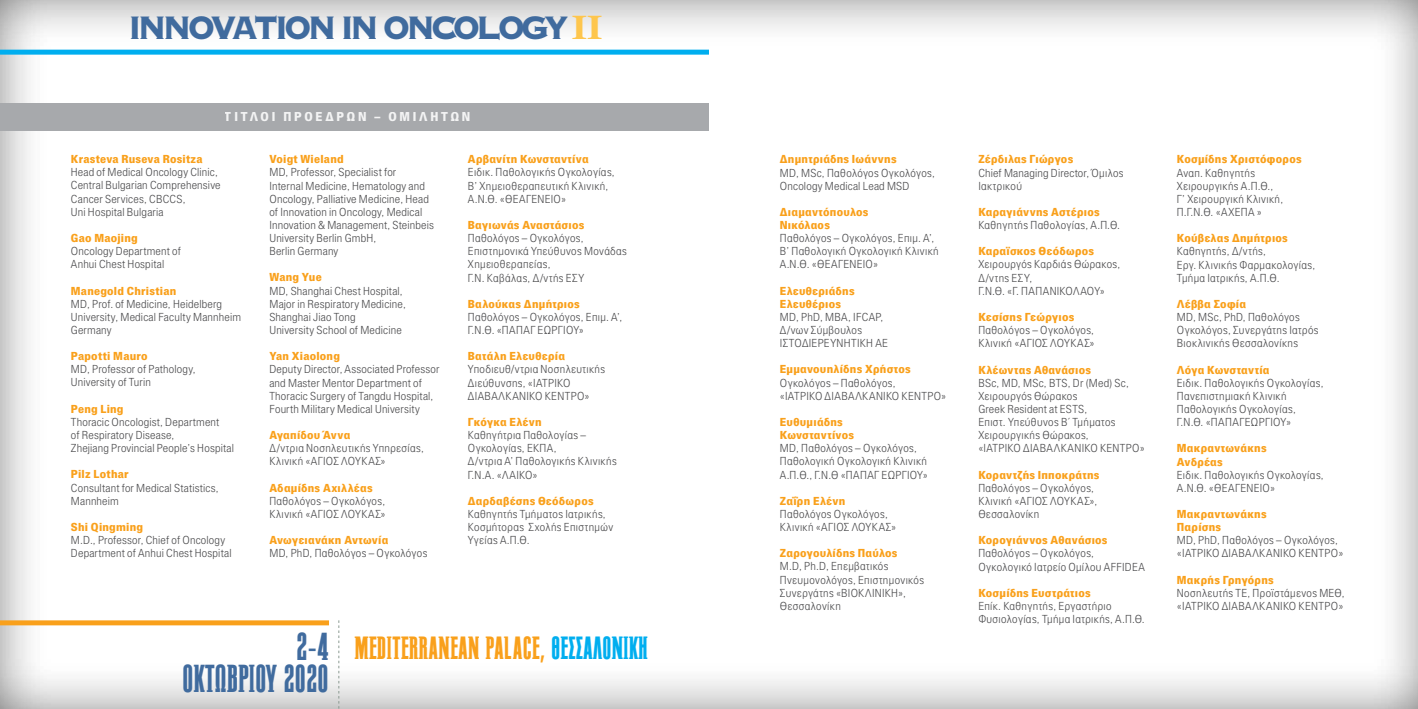
<style>
.page{position:relative;width:1418px;height:709px;background:#fff}
.page>*{position:absolute;margin:0;border:0;box-sizing:border-box;transform-origin:0 0}
.t1{font:300 36.38px "PF Fusion";color:#406b9e;scale:.96 1}
.t2{font:800 33.75px "CF Hot Metal";letter-spacing:-.14em;color:#406b9e;scale:.91 1}
.t3{font:300 30px "PF Fusion";color:#f9a01b;scale:.96 1}
.t4{font:900 12.5px "PF Paperback";letter-spacing:.23em;color:#fff;scale:.95 1}
.t5{font:300 11.25px/13.1px "PF Paperback";letter-spacing:.025em;color:#48484a}
.t6{font:900 11.25px/13.1px "PF Paperback";letter-spacing:.025em;color:#f9a01b}
.s1{font-family:"Georgia";font-weight:700;color:#fec64d}
.s2{font-size:36.38px;color:#406b9e}
.s3{color:#00aeef}
</style>
<div class="page">
<div style="left:0;top:0;width:1417px;height:709px;background:#000;opacity:.75"></div>
<div style="left:0;top:103px;width:709px;height:27px;background:#a7a9ac"></div>
<div style="left:0;top:50px;width:709px;height:5px;background:#00aeef"></div>
<div style="left:0;top:620px;width:329px;height:5px;background:#f9a01b"></div>
<svg style="left:338px;top:620px;width:1px;height:89px"></svg>
<h2 class="t2" style="left:128px;top:7px;width:523px">INNOVATION I N ONCOLOGY <span class="s1">II</span></h2>
<p class="t4" style="left:225px;top:109px;width:260px">ΤΙΤΛΟΙ ΠΡΟΕΔΡΩΝ – ΟΜΙΛΗΤΩΝ</p>
<p class="t6" style="left:71px;top:152px;width:133px">Krasteva Ruseva Rositza</p>
<p class="t5" style="left:71px;top:166px;width:151px">Head of Medical Oncology Clinic,<br>Central Bulgarian Comprehensive<br>Cancer Services, CBCCS,<br>Uni Hospital Bulgaria</p>
<p class="t6" style="left:71px;top:231px;width:68px">Gao Maojing</p>
<p class="t5" style="left:71px;top:244px;width:111px">Oncology Department of<br>Anhui Chest Hospital</p>
<p class="t6" style="left:71px;top:283px;width:107px">Manegold Christian</p>
<p class="t5" style="left:71px;top:297px;width:172px">MD, Prof. of Medicine, Heidelberg<br>University, Medical Faculty Mannheim<br>Germany</p>
<p class="t6" style="left:71px;top:349px;width:78px">Papotti Mauro</p>
<p class="t5" style="left:71px;top:362px;width:126px">MD, Professor of Pathology,<br>University of Turin</p>
<p class="t6" style="left:71px;top:402px;width:54px">Peng Ling</p>
<p class="t5" style="left:71px;top:415px;width:165px">Thoracic Oncologist, Department<br>of Respiratory Disease,<br>Zhejiang Provincial People’s Hospital</p>
<p class="t6" style="left:71px;top:467px;width:59px">Pilz Lothar</p>
<p class="t5" style="left:71px;top:481px;width:149px">Consultant for Medical Statistics,<br>Mannheim</p>
<p class="t6" style="left:71px;top:520px;width:74px">Shi Qingming</p>
<p class="t5" style="left:71px;top:533px;width:162px">M.D., Professor, Chief of Oncology<br>Department of Anhui Chest Hospital</p>
<p class="t6" style="left:269px;top:152px;width:76px">Voigt Wieland</p>
<p class="t5" style="left:269px;top:166px;width:166px">MD, Professor, Specialist for<br>Internal Medicine, Hematology and<br>Oncology, Palliative Medicine, Head of Innovation in Oncology, Medical<br>Innovation &amp; Management, Steinbeis<br>University Berlin GmbH,<br>Berlin Germany</p>
<p class="t6" style="left:269px;top:270px;width:54px">Wang Yue</p>
<p class="t5" style="left:269px;top:284px;width:138px">MD, Shanghai Chest Hospital,<br>Major in Respiratory Medicine,<br>Shanghai Jiao Tong<br>University School of Medicine</p>
<p class="t6" style="left:269px;top:349px;width:72px">Yan Xiaolong</p>
<p class="t5" style="left:269px;top:362px;width:172px">Deputy Director, Associated Professor and Master Mentor Department of Thoracic Surgery of Tangdu Hospital, Fourth Military Medical University</p>
<p class="t6" style="left:269px;top:428px;width:82px">Αγαπίδου Άννα</p>
<p class="t5" style="left:269px;top:441px;width:156px">Δ/ντρια Νοσηλευτικής Υπηρεσίας,<br>Κλινική «ΑΓΙ ΟΣ ΛΟΥΚΑΣ»</p>
<p class="t6" style="left:269px;top:480px;width:105px">Αδαμίδης Αχιλλέας</p>
<p class="t5" style="left:269px;top:494px;width:118px">Π αθολόγος – Ογκολόγος,<br>Κλινική «ΑΓΙ ΟΣ ΛΟΥΚΑΣ»</p>
<p class="t6" style="left:269px;top:533px;width:120px">Ανωγειανάκη Αντωνία</p>
<p class="t5" style="left:269px;top:546px;width:159px">MD, PhD, Π αθολόγος – Ογκολόγος</p>
<p class="t6" style="left:468px;top:152px;width:122px">Αρβανίτη Κωνσταντίνα</p>
<p class="t5" style="left:468px;top:166px;width:148px">Ειδικ. Π αθολογικής Ογκολογίας,<br>Β’ Χημειοθεραπευτική Κλινική,<br>Α.Ν.Θ. «ΘΕΑΓΕΝΕΙΟ»</p>
<p class="t6" style="left:468px;top:218px;width:118px">Βαγιωνάς Αναστάσιος</p>
<p class="t5" style="left:468px;top:231px;width:161px">Π αθολόγος – Ογκολόγος,<br>Επιστημονικά Υπεύθυνος Μονάδας<br>Χημειοθεραπείας,<br>Γ.Ν. Καβάλας, Δ/ντής ΕΣΥ</p>
<p class="t6" style="left:468px;top:297px;width:113px">Βαλούκας Δημήτριος</p>
<p class="t5" style="left:468px;top:310px;width:156px">Π αθολόγος – Ογκολόγος, Επιμ. Α’,<br>Γ.Ν.Θ. «ΠΑΠΑΓ</p>
<p class="t5" style="left:537px;top:323px;width:13px">ΕΩΡΓΙ</p>
<p class="t5" style="left:566px;top:323px;width:20px">ΟΥ»</p>
<p class="t6" style="left:468px;top:349px;width:98px">Βατάλη Ελευθερία</p>
<p class="t5" style="left:468px;top:363px;width:139px">Υποδιευθ/ντρια Νοσηλευτικής<br>Διεύθυνσης, «ΙΑΤΡΙΚΟ<br>ΔΙΑΒΑΛΚΑΝΙΚ</p>
<p class="t5" style="left:535px;top:389px;width:56px">Ο ΚΕΝΤΡΟ»</p>
<p class="t6" style="left:468px;top:415px;width:75px">Γκόγκα Ελένη</p>
<p class="t5" style="left:468px;top:428px;width:119px">Καθηγήτρια Παθολογίας –<br>Ογκολογίας, ΕΚΠΑ</p>
<p class="t5" style="left:468px;top:441px;width:150px;text-indent:86px">,<br>Δ/ντρια Α’ Παθολογικής Κλινικής<br>Γ.Ν.Α. «ΛΑΙΚΟ»</p>
<p class="t6" style="left:468px;top:494px;width:127px">Δαρδαβέσης Θεόδωρος</p>
<p class="t5" style="left:468px;top:507px;width:147px">Καθηγητής Τμήματος Ι ατρικής,<br>Κοσμήτορας Σχολής Επιστημών<br>Υγείας Α.Π.Θ.</p>
<h3 class="t3" style="left:296px;top:632px;width:367px"><span class="s2">2-4</span> MEDITERRANEAN PALACE, <span class="s3">ΘΕΣΣΑΛΟΝΊΚΗ</span></h3>
<h1 class="t1" style="left:183px;top:659px;width:154px">ΟΚΤΩΒΡΙΟΥ 2020</h1>
<p class="t6" style="left:779px;top:152px;width:118px">Δημητριάδης Ιωάννης</p>
<p class="t5" style="left:779px;top:166px;width:157px">MD, ΜSc, Π αθολόγος Ογκολόγος,<br>Oncology Medical Lead MSD</p>
<p class="t6" style="left:779px;top:205px;width:90px">Διαμαντόπουλος<br>Νικόλαος</p>
<p class="t5" style="left:779px;top:231px;width:160px">Π αθολόγος – Ογκολόγος, Επιμ. Α’,<br>Β’ Παθολογική Ογκολογική Κλινική<br>Α.Ν.Θ. «ΘΕΑΓΕΝΕΙΟ»</p>
<p class="t6" style="left:779px;top:284px;width:76px">Ελευθεριάδης<br>Ελευθέριος</p>
<p class="t5" style="left:779px;top:310px;width:110px">MD, PhD, MBA, IFCAP,<br>Δ/νων Σύμβουλος<br>ΙΣΤΟΔΙΕΡΕΥΝΗΤΙΚΗ ΑΕ</p>
<p class="t6" style="left:779px;top:362px;width:132px">Εμμανουηλίδης Χρήστος</p>
<p class="t5" style="left:779px;top:376px;width:117px">Ογκολόγος – Π αθολόγος, «ΙΑΤΡΙΚΟ ΔΙΑΒΑΛΚΑΝΙΚ</p>
<p class="t5" style="left:892px;top:389px;width:56px">Ο ΚΕΝΤΡΟ»</p>
<p class="t6" style="left:779px;top:415px;width:76px">Ευθυμιάδης<br>Κωνσταντίνος</p>
<p class="t5" style="left:779px;top:441px;width:149px">MD, Π αθολόγος – Ογκολόγος,<br>Παθολογική Ογκολογική Κλινική<br>Α.Π.Θ., Γ.Ν.Θ «ΠΑΠΑΓ</p>
<p class="t5" style="left:881px;top:468px;width:13px">ΕΩΡΓΙ</p>
<p class="t5" style="left:910px;top:468px;width:20px">ΟΥ»</p>
<p class="t6" style="left:779px;top:494px;width:67px">Ζαΐρη Ελένη</p>
<p class="t5" style="left:779px;top:507px;width:118px">Π αθολόγος Ογκολόγος,<br>Κλινική «ΑΓΙ ΟΣ ΛΟΥΚΑΣ»</p>
<p class="t6" style="left:779px;top:546px;width:119px">Ζαρογουλίδης Παύλος</p>
<p class="t5" style="left:779px;top:559px;width:146px">M.D, Ph.D, Επεμβατικός<br>Πνευμονολόγος, Επιστημονικός<br>Συνεργάτης «ΒΙΟΚΛΙΝΙΚΗ</p>
<p class="t5" style="left:898px;top:586px;width:9px">»,</p>
<p class="t5" style="left:779px;top:599px;width:62px">Θεσσαλονίκη</p>
<p class="t6" style="left:978px;top:152px;width:96px">Ζέρδιλας Γιώργος</p>
<p class="t5" style="left:978px;top:166px;width:147px">Chief Managing Director, Όμιλος<br>Ιακτρικού</p>
<p class="t6" style="left:978px;top:205px;width:123px">Καραγιάννης Αστέριος</p>
<p class="t5" style="left:978px;top:218px;width:143px">Καθηγητής Παθολογίας, Α.Π.Θ.</p>
<p class="t6" style="left:978px;top:244px;width:117px">Καραϊσκος Θεόδωρος</p>
<p class="t5" style="left:978px;top:258px;width:143px">Χειρουργός Καρδιάς Θώρακος,<br>Δ/ντης ΕΣΥ,<br>Γ.Ν .Θ. «Γ. ΠΑΠΑΝΙΚ</p>
<p class="t5" style="left:1065px;top:284px;width:41px">ΟΛΑΟΥ»</p>
<p class="t6" style="left:978px;top:310px;width:97px">Κεσίσης Γεώργιος</p>
<p class="t5" style="left:978px;top:323px;width:118px">Π αθολόγος – Ογκολόγος,<br>Κλινική «ΑΓΙ ΟΣ ΛΟΥΚΑΣ»</p>
<p class="t6" style="left:978px;top:362px;width:114px">Κλέωντας Αθανάσιος</p>
<p class="t5" style="left:978px;top:376px;width:152px">BSc, MD, MSc, BTS, Dr (Med) Sc,<br>Χειρουργός Θώρακος<br>Greek Resident at ESTS,<br>Επιστ. Υπεύθυνος Β΄ Τμήματος<br>Χειρουργικής Θώρακος, «ΙΑΤΡΙΚΟ ΔΙΑΒΑΛΚΑΝΙΚ</p>
<p class="t5" style="left:1090px;top:441px;width:56px">Ο ΚΕΝΤΡΟ»</p>
<p class="t6" style="left:978px;top:467px;width:122px">Κοραντζής Ιπποκράτης</p>
<p class="t5" style="left:978px;top:481px;width:120px">Π αθολόγος – Ογκολόγος,<br>Κλινική «ΑΓΙ ΟΣ ΛΟΥΚΑΣ»,<br>Θεσσαλονίκη</p>
<p class="t6" style="left:978px;top:533px;width:131px">Κορογιάννος Αθανάσιος</p>
<p class="t5" style="left:978px;top:546px;width:168px">Π αθολόγος – Ογκολόγος,<br>Ογκολογικό Ι ατρείο Ομίλου AFFIDEA</p>
<p class="t6" style="left:978px;top:586px;width:114px">Κοσμίδης Ευστράτιος</p>
<p class="t5" style="left:978px;top:599px;width:168px">Επίκ. Καθηγητής, Εργαστήριο<br>Φυσιολογίας, Τμήμα Ιατρικής, Α.Π.Θ.</p>
<p class="t6" style="left:1176px;top:152px;width:126px">Κοσμίδης Χριστόφορος</p>
<p class="t5" style="left:1176px;top:166px;width:108px">Αναπ. Καθηγητής<br>Χειρουργικής Α.Π.Θ.,<br>Γ’ Χειρουργική Κλινική,<br>Π.Γ.Ν.Θ. «ΑΧΕΠΑ »</p>
<p class="t6" style="left:1176px;top:231px;width:112px">Κούβελας Δημήτριος</p>
<p class="t5" style="left:1176px;top:245px;width:140px">Καθηγητής, Δ/ντής,<br>Εργ. Κλινικής Φαρμακολογίας,<br>Τμήμα Ιατρικής, Α.Π.Θ.</p>
<p class="t6" style="left:1176px;top:297px;width:71px">Λέββα Σοφία</p>
<p class="t5" style="left:1176px;top:310px;width:143px">MD, MSc, PhD, Παθολόγος<br>Ογκολόγος, Συνεργάτης Ι ατρός<br>Βιοκλινικής Θεσσαλονίκης</p>
<p class="t6" style="left:1176px;top:362px;width:94px">Λόγα Κωνσταντία</p>
<p class="t5" style="left:1176px;top:376px;width:148px">Ειδικ. Π αθολογικής Ογκολογίας,<br>Πανεπιστημιακή Κλινική<br>Π αθολογικής Ογκολογίας,<br>Γ.Ν.Θ. «ΠΑΠΑΓ</p>
<p class="t5" style="left:1244px;top:415px;width:13px">ΕΩΡΓΙ</p>
<p class="t5" style="left:1273px;top:415px;width:20px">ΟΥ»</p>
<p class="t6" style="left:1176px;top:441px;width:91px">Μακραντωνάκης<br>Ανδρέας</p>
<p class="t5" style="left:1176px;top:468px;width:148px">Ειδικ. Π αθολογικής Ογκολογίας,<br>Α.Ν.Θ. «ΘΕΑΓΕΝΕΙΟ»</p>
<p class="t6" style="left:1176px;top:507px;width:91px">Μακραντωνάκης<br>Παρίσης</p>
<p class="t5" style="left:1176px;top:533px;width:163px">MD, PhD, Π αθολόγος – Ογκολόγος, «ΙΑΤΡΙΚΟ ΔΙΑΒΑΛΚΑΝΙΚ</p>
<p class="t5" style="left:1288px;top:546px;width:56px">Ο ΚΕΝΤΡΟ»</p>
<p class="t6" style="left:1176px;top:573px;width:98px">Μακρής Γρηγόρης</p>
<p class="t5" style="left:1176px;top:586px;width:169px">Νοσηλευτής ΤΕ, Προϊστάμενος ΜΕΘ, «ΙΑΤΡΙΚΟ ΔΙΑΒΑΛΚΑΝΙΚ</p>
<p class="t5" style="left:1288px;top:599px;width:56px">Ο ΚΕΝΤΡΟ»</p>
</div>
